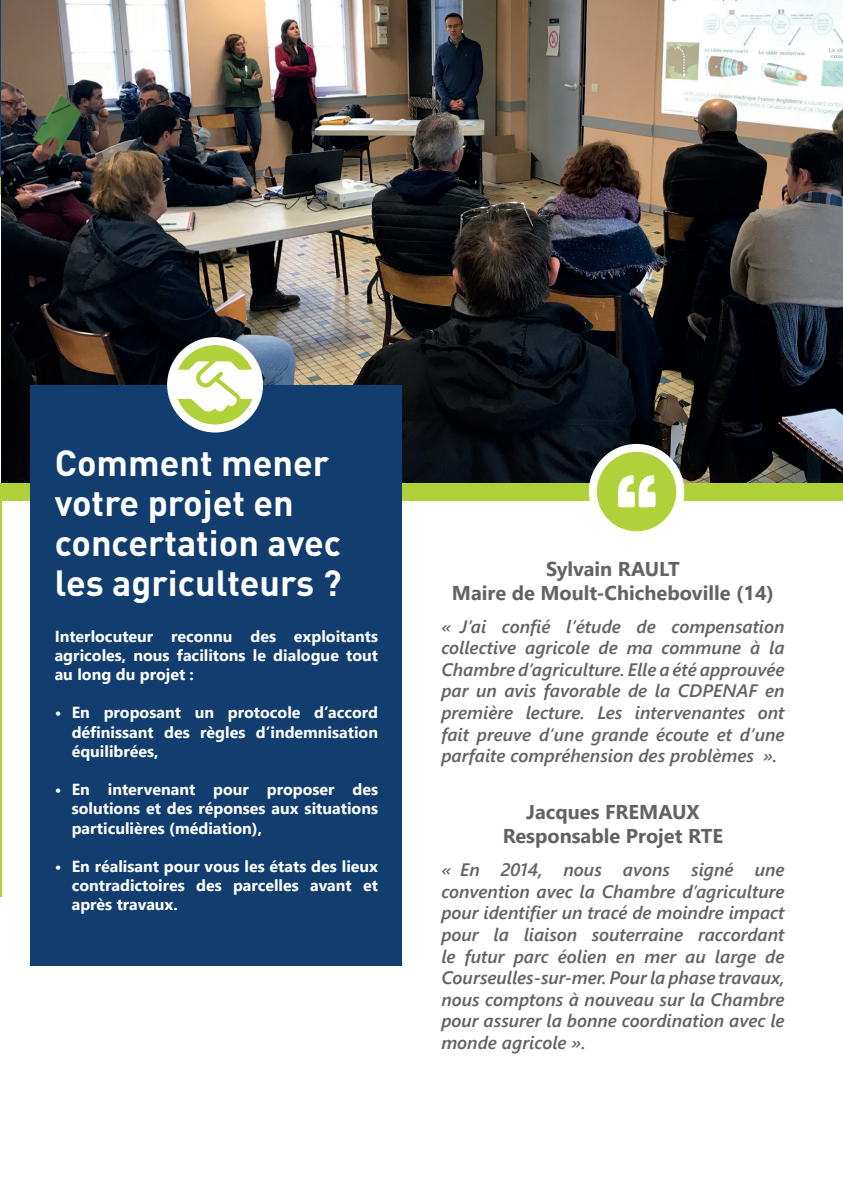
<style>
.page{position:relative;width:843px;height:1194px;background:#fff}
.page>*{position:absolute;margin:0;border:0;box-sizing:border-box;transform-origin:0 0}
.t1{font:700 36px/40px "DINOT";color:#fff}
.t2{font:700 20px/24px "Segoe UI";color:#636366;text-align:center}
.t3{font:italic 600 18px/21.6px "Segoe UI";color:#636366;text-align:justify}
.t4{font:700 16px/19.2px "Segoe UI";color:#fff;text-align:justify}
</style>
<div class="page">
<hr style="left:0;top:484px;width:2px;height:413px;background:#b0d13a">
<svg style="left:0;top:3px;width:2px;height:175px"></svg>
<svg style="left:0;top:178px;width:2px;height:17px"></svg>
<img style="left:2px;top:0;width:840px;height:483px">
<div style="left:2px;top:483px;width:840px;height:17px;background:#b0d13a"></div>
<svg style="left:592px;top:448px;width:88px;height:87px;fill:#b0d13a"></svg>
<svg style="left:618px;top:475px;width:37px;height:32px"></svg>
<div style="left:588px;top:444px;width:96px;height:95px;border:8px solid #fff;border-radius:50%"></div>
<div style="left:30px;top:385px;width:371px;height:580px;background:#113e6e"></div>
<svg style="left:171px;top:341px;width:88px;height:87px;fill:#b0d13a"></svg>
<svg style="left:172px;top:361px;width:83px;height:51px"></svg>
<div style="left:167px;top:337px;width:96px;height:95px;border:8px solid #fff;border-radius:50%"></div>
<svg style="left:839px;top:0;width:4px;height:3px"></svg>
<h1 class="t1" style="left:55px;top:442px;width:288px">Comment mener votre projet en concertation avec les agriculteurs ?</h1>
<p class="t4" style="left:55px;top:625px;width:325px">Interlocuteur reconnu des exploitants agricoles, nous facilitons le dialogue tout au long du projet :</p>
<p class="t4" style="left:72px;top:702px;width:308px;text-indent:-17px">• En proposant un protocole d’accord définissant des règles d’indemnisation équilibrées,</p>
<p class="t4" style="left:72px;top:779px;width:308px;text-indent:-17px">• En intervenant pour proposer des solutions et des réponses aux situations particulières (médiation),</p>
<p class="t4" style="left:72px;top:855px;width:308px;text-indent:-17px">• En réalisant pour vous les états des lieux contradictoires des parcelles avant et après travaux.</p>
<p class="t2" style="left:452px;top:555px;width:323px">Sylvain RAULT<br>Maire de Moult-Chicheboville (14)</p>
<p class="t3" style="left:441px;top:612px;width:345px">« J’ai confié l’étude de compensation collective agricole de ma commune à la Chambre d’agriculture. Elle a été approuvée par un avis favorable de la CDPENAF en première lecture. Les intervenantes ont fait preuve d’une grande écoute et d’une parfaite compréhension des problèmes ».</p>
<p class="t2" style="left:502px;top:798px;width:222px">Jacques FREMAUX<br>Responsable Projet RTE</p>
<p class="t3" style="left:441px;top:856px;width:344px">« En 2014, nous avons signé une convention avec la Chambre d’agriculture pour identifier un tracé de moindre impact pour la liaison souterraine raccordant le futur parc éolien en mer au large de Courseulles-sur-mer. Pour la phase travaux, nous comptons à nouveau sur la Chambre pour assurer la bonne coordination avec le monde agricole ».</p>
</div>
